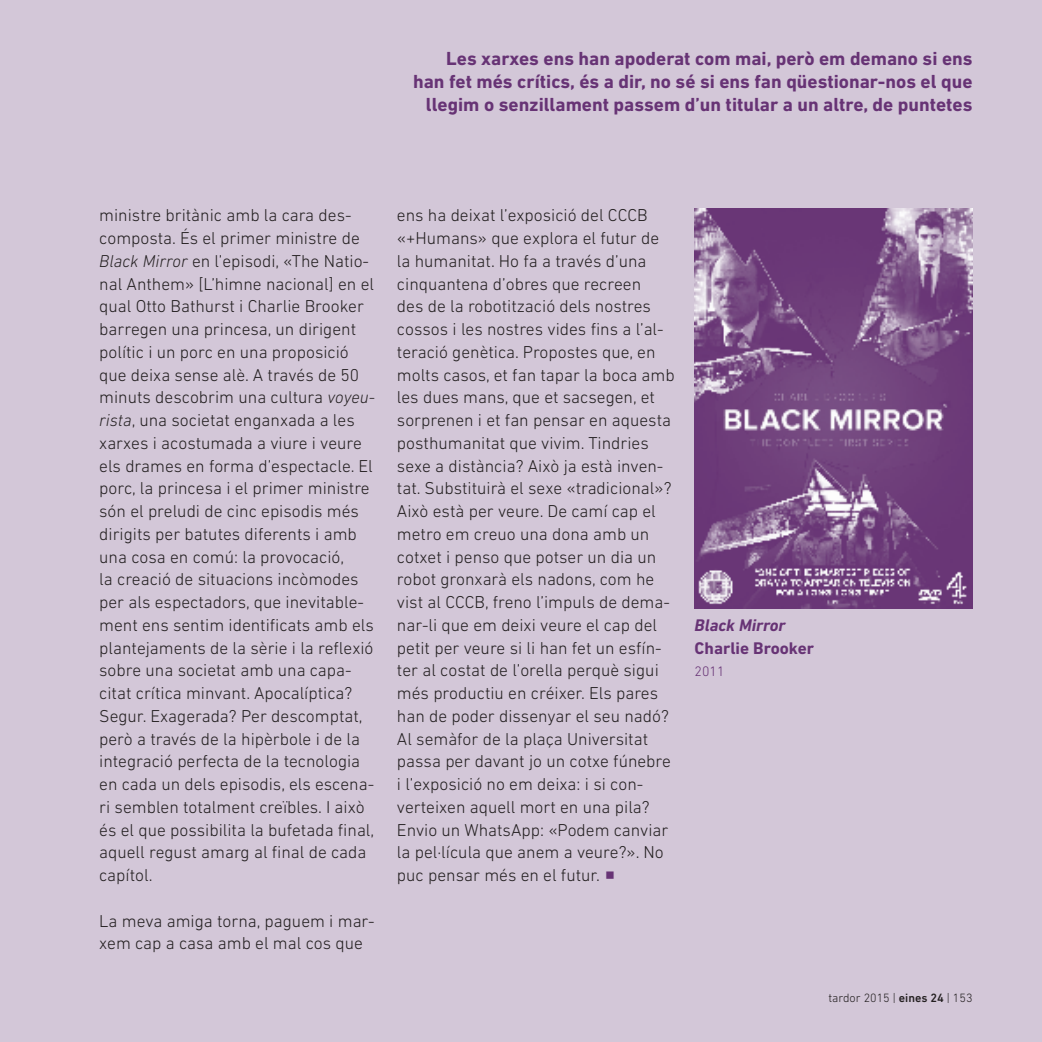
<style>
.page{position:relative;width:1042px;height:1042px;background:#d3c7d8}
.page>*{position:absolute;margin:0;border:0;box-sizing:border-box;transform-origin:0 0}
.t1{font:700 19.25px/22.8px "DIN Next LT Pro";color:#673375;text-align:right}
.t2{font:300 17.5px/22.8px "DIN Next LT Pro";color:#231f20}
.t3{font:700 17.15px "DIN Next LT Pro";color:#673375}
.t4{font:italic 700 17.15px "DIN Next LT Pro";color:#673375}
.t5{font:300 14px "DIN Next LT Pro";color:#673375}
.t6{font:300 12.25px "DIN Next LT Pro";color:#231f20}
.s1{font-style:italic}
.s2{font-weight:500}
</style>
<div class="page">
<img style="left:694px;top:208px;width:278px;height:400px">
<p class="t1" style="left:413px;top:47px;width:561px">Les xarxes ens han apoderat com mai, però em demano si ens han fet més crítics, és a dir, no sé si ens fan qüestionar-nos el que llegim o senzillament passem d’un titular a un altre, de puntetes</p>
<p class="t2" style="left:99px;top:204px;width:277px">ministre britànic amb la cara des&shy;composta. És el primer ministre de <span class="s1">Black Mirror</span> en l’episodi, «The Natio&shy;nal Anthem» [L’himne nacional] en el qual Otto Bathurst i Charlie Brooker barregen una princesa, un dirigent polític i un porc en una proposició que deixa sense alè. A través de 50 minuts descobrim una cultura <span class="s1">voyeu&shy;rista</span>, una societat enganxada a les xarxes i acostumada a viure i veure els drames en forma d’espectacle. El porc, la princesa i el primer ministre són el preludi de cinc episodis més dirigits per batutes diferents i amb una cosa en comú: la provocació,<br>la creació de situacions incòmodes per als espectadors, que inevitable&shy;ment ens sentim identificats amb els plantejaments de la sèrie i la reflexió sobre una societat amb una capa&shy;citat crítica minvant. Apocalíptica?<br>Segur. Exagerada? Per descomptat, però a través de la hipèrbole i de la integració perfecta de la tecnologia en cada un dels episodis, els escena&shy;ri semblen totalment creïbles. I això és el que possibilita la bufetada final, aquell regust amarg al final de cada capítol.</p>
<p class="t2" style="left:99px;top:909px;width:277px">La meva amiga torna, paguem i mar&shy;xem cap a casa amb el mal cos que</p>
<p class="t2" style="left:397px;top:204px;width:279px">ens ha deixat l’exposició del CCCB «+Humans» que explora el futur de la humanitat. Ho fa a través d’una cinquantena d’obres que recreen<br>des de la robotització dels nostres cossos i les nostres vides fins a l’al&shy;teració genètica. Propostes que, en molts casos, et fan tapar la boca amb les dues mans, que et sacsegen, et sorprenen i et fan pensar en aquesta posthumanitat que vivim. Tindries sexe a distància? Això ja està inven&shy;tat. Substituirà el sexe «tradicional»?<br>Això està per veure. De camí cap el metro em creuo una dona amb un cotxet i penso que potser un dia un robot gronxarà els nadons, com he vist al CCCB, freno l’impuls de dema&shy;nar-li que em deixi veure el cap del petit per veure si li han fet un esfín&shy;ter al costat de l’orella perquè sigui més productiu en créixer. Els pares han de poder dissenyar el seu nadó?<br>Al semàfor de la plaça Universitat passa per davant jo un cotxe fúnebre i l’exposició no em deixa: i si con&shy;verteixen aquell mort en una pila?<br>Envio un WhatsApp: «Podem canviar la pel·lícula que anem a veure?». No puc pensar més en el futur.</p>
<p class="t4" style="left:694px;top:615px;width:93px">Black Mirror</p>
<p class="t3" style="left:694px;top:638px;width:121px">Charlie Brooker</p>
<p class="t5" style="left:694px;top:663px;width:31px">2011</p>
<p class="t6" style="left:828px;top:990px;width:146px">tardor 2015 | <span class="s2">eines 24</span> | 153</p>
</div>
